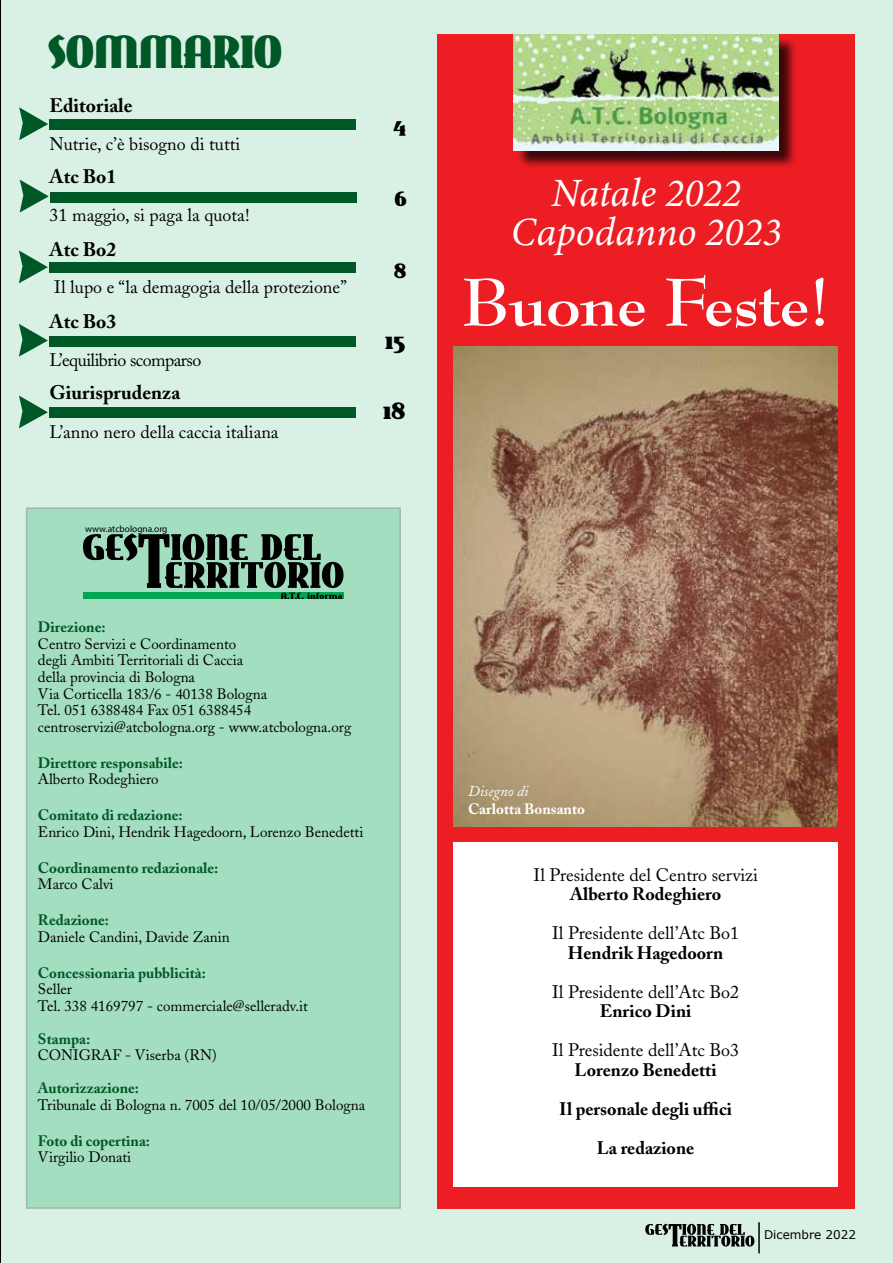
<style>
.page{position:relative;width:893px;height:1263px;background:#fff}
.page>*{position:absolute;margin:0;border:0;box-sizing:border-box;transform-origin:0 0}
.t1{font:45px "East Market";color:#005826}
.t2{font:italic 40.2px/39px "Minion 3";color:#fff;text-align:center}
.t3{font:25.5px "East Market";color:#000}
.t4{font:22.5px "East Market";color:#000}
.t5{font:700 19.5px "Adobe Caslon";color:#000}
.t6{font:18px "Adobe Caslon";color:#000}
.t7{font:700 18px/39px "Adobe Caslon";color:#000;text-align:center}
.t8{font:18px "Adobe Caslon";letter-spacing:-.03em;color:#000}
.t9{font:15px/16.5px "Adobe Caslon";color:#000}
.t10{font:700 15px "Adobe Caslon";color:#005826}
.t11{font:700 15px "Adobe Caslon";color:#fff}
.t12{font:italic 15px "Adobe Caslon";color:#fff}
.t13{font:12px "Verdana";color:#000}
.t14{font:9.3px "Myriad Pro";color:#000}
</style>
<div class="page">
<div style="left:1px;top:0;width:892px;height:1263px;background:#d9f1e5"></div>
<svg style="left:645px;top:1224px;width:109px;height:22px"></svg>
<hr style="left:758px;top:1222px;width:2px;height:31px;background:#000">
<div style="left:27px;top:508px;width:373px;height:700px;background:#a3dec0"></div>
<svg style="left:83px;top:533px;width:261px;height:66px"></svg>
<img style="left:0;top:0;width:1px;height:1263px">
<div style="left:437px;top:34px;width:418px;height:1175px;background:#ed1d24"></div>
<div style="left:454px;top:842px;width:384px;height:344px;background:#fff"></div>
<img style="left:454px;top:347px;width:384px;height:479px">
<div style="left:516px;top:36px;width:281px;height:133px;background:#000;opacity:.75"></div>
<img style="left:514px;top:34px;width:265px;height:116px">
<svg style="left:464px;top:275px;width:360px;height:53px"></svg>
<div style="left:49px;top:120px;width:307px;height:10px;background:#005826"></div>
<svg style="left:19px;top:107px;width:29px;height:33px"></svg>
<div style="left:50px;top:192px;width:307px;height:10px;background:#005826"></div>
<svg style="left:20px;top:180px;width:29px;height:33px"></svg>
<div style="left:49px;top:263px;width:307px;height:10px;background:#005826"></div>
<svg style="left:19px;top:250px;width:29px;height:33px"></svg>
<div style="left:49px;top:408px;width:307px;height:10px;background:#005826"></div>
<svg style="left:19px;top:395px;width:29px;height:33px"></svg>
<div style="left:49px;top:336px;width:307px;height:10px;background:#005826"></div>
<svg style="left:19px;top:324px;width:29px;height:33px"></svg>
<h1 class="t1" style="left:48px;top:27px;width:235px">SOMMARIO</h1>
<h3 class="t5" style="left:50px;top:94px;width:85px">Editoriale</h3>
<p class="t6" style="left:50px;top:134px;width:192px">Nutrie, c’è bisogno di tutti</p>
<h3 class="t5" style="left:50px;top:164px;width:68px">Atc Bo1</h3>
<p class="t6" style="left:50px;top:204px;width:201px">31 maggio, si paga la quota!</p>
<h3 class="t5" style="left:50px;top:238px;width:68px">Atc Bo2</h3>
<p class="t6" style="left:54px;top:276px;width:294px">Il lupo e “la demagogia della protezione”</p>
<h3 class="t5" style="left:50px;top:310px;width:68px">Atc Bo3</h3>
<p class="t8" style="left:50px;top:350px;width:153px">L’equilibrio scomparso</p>
<h3 class="t5" style="left:50px;top:381px;width:132px">Giurisprudenza</h3>
<p class="t6" style="left:50px;top:422px;width:231px">L’anno nero della caccia italiana</p>
<p class="t14" style="left:85px;top:523px;width:84px">www.atcbologna.org</p>
<h3 class="t4" style="left:393px;top:111px;width:15px">4</h3>
<h3 class="t4" style="left:395px;top:185px;width:14px">6</h3>
<h3 class="t4" style="left:394px;top:258px;width:14px">8</h3>
<h3 class="t3" style="left:385px;top:325px;width:22px">15</h3>
<h3 class="t3" style="left:383px;top:396px;width:24px">18</h3>
<p class="t10" style="left:38px;top:618px;width:69px">Direzione:</p>
<p class="t9" style="left:38px;top:636px;width:315px">Centro Servizi e Coordinamento<br>degli Ambiti Territoriali di Caccia<br>della provincia di Bologna<br>Via Corticella 183/6 - 40138 Bologna<br>Tel. 051 6388484 Fax 051 6388454 centroservizi@atcbologna.org - www.atcbologna.org</p>
<p class="t10" style="left:38px;top:753px;width:147px">Direttore responsabile:</p>
<p class="t9" style="left:38px;top:771px;width:122px">Alberto Rodeghiero</p>
<p class="t10" style="left:38px;top:806px;width:146px">Comitato di redazione:</p>
<p class="t9" style="left:38px;top:823px;width:327px">Enrico Dini, Hendrik Hagedoorn, Lorenzo Benedetti</p>
<p class="t10" style="left:38px;top:858px;width:182px">Coordinamento redazionale:</p>
<p class="t9" style="left:38px;top:876px;width:77px">Marco Calvi</p>
<p class="t10" style="left:38px;top:911px;width:73px">Redazione:</p>
<p class="t9" style="left:38px;top:928px;width:193px">Daniele Candini, Davide Zanin</p>
<p class="t10" style="left:38px;top:963px;width:169px">Concessionaria pubblicità:</p>
<p class="t9" style="left:38px;top:981px;width:271px">Seller<br>Tel. 338 4169797 - commerciale@selleradv.it</p>
<p class="t10" style="left:38px;top:1029px;width:54px">Stampa:</p>
<p class="t9" style="left:38px;top:1047px;width:180px">CONIGRAF - Viserba (RN)</p>
<p class="t10" style="left:38px;top:1079px;width:103px">Autorizzazione:</p>
<p class="t9" style="left:38px;top:1096px;width:329px">Tribunale di Bologna n. 7005 del 10/05/2000 Bologna</p>
<p class="t10" style="left:38px;top:1131px;width:114px">Foto di copertina:</p>
<p class="t9" style="left:38px;top:1149px;width:95px">Virgilio Donati</p>
<h2 class="t2" style="left:511px;top:173px;width:272px">Natale 2022<br>Capodanno 2023</h2>
<p class="t12" style="left:468px;top:783px;width:62px">Disegno di</p>
<p class="t11" style="left:468px;top:800px;width:119px">Carlotta Bonsanto</p>
<p class="t6" style="left:533px;top:864px;width:226px">Il Presidente del Centro servizi</p>
<p class="t7" style="left:570px;top:875px;width:152px">Alberto Rodeghiero</p>
<p class="t6" style="left:552px;top:923px;width:189px">Il Presidente dell’Atc Bo1</p>
<p class="t7" style="left:568px;top:933px;width:157px">Hendrik Hagedoorn</p>
<p class="t6" style="left:552px;top:981px;width:189px">Il Presidente dell’Atc Bo2</p>
<p class="t7" style="left:600px;top:992px;width:93px">Enrico Dini</p>
<p class="t6" style="left:552px;top:1040px;width:189px">Il Presidente dell’Atc Bo3</p>
<p class="t7" style="left:559px;top:1050px;width:174px">Lorenzo Benedetti<br>Il personale degli uffici<br>La redazione</p>
<p class="t13" style="left:764px;top:1227px;width:94px">Dicembre 2022</p>
</div>
